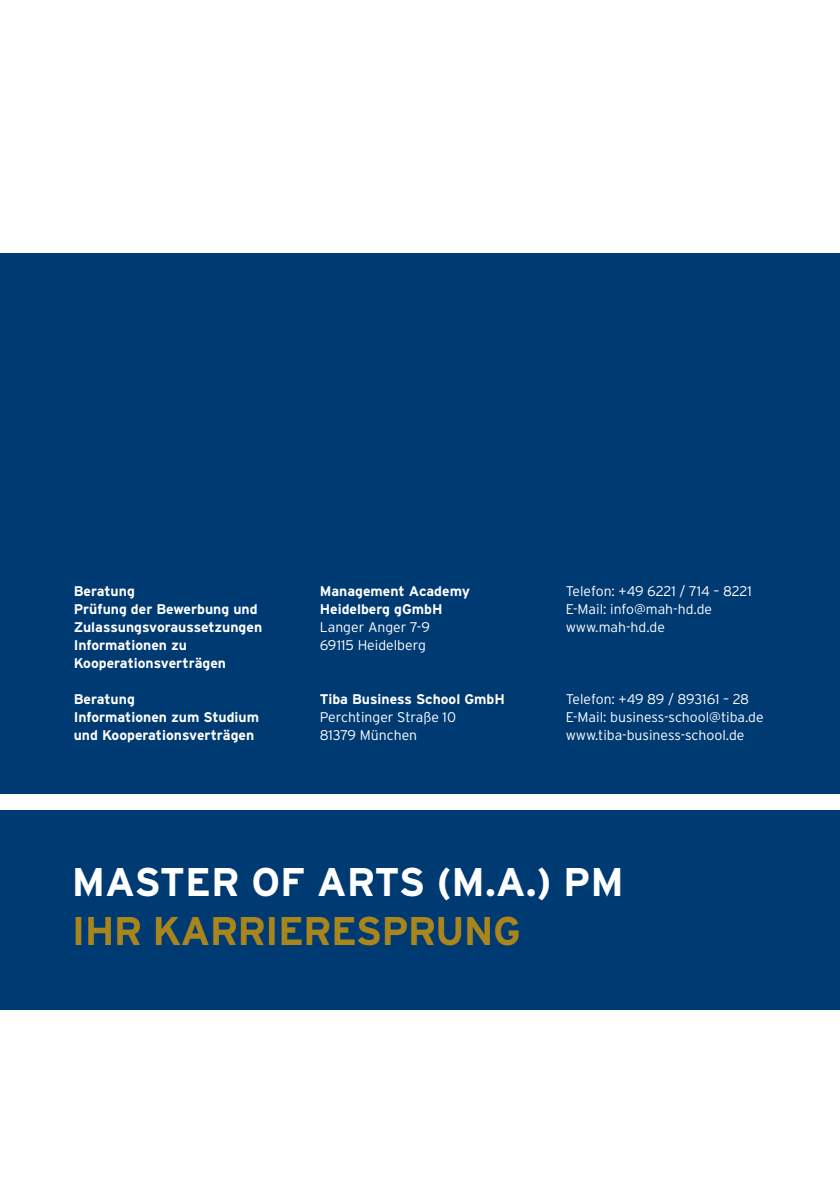
<style>
.page{position:relative;width:840px;height:1191px;background:#fff}
.page>*{position:absolute;margin:0;border:0;box-sizing:border-box;transform-origin:0 0}
.t1{font:700 40px "Interstate";color:#fff}
.t2{font:700 40px "Interstate";letter-spacing:-.02em;color:#a9861d}
.t3{font:700 14px/18px "Interstate";color:#fff}
.t4{font:300 14px/18px "Interstate";color:#fff}
</style>
<div class="page">
<div style="left:0;top:254px;width:839px;height:540px;background:#003a73"></div>
<div style="left:0;top:810px;width:839px;height:200px;background:#003a73"></div>
<p class="t3" style="left:74px;top:582px;width:190px">Beratung<br>Prüfung der Bewerbung und<br>Zulassungsvoraussetzungen<br>Informationen zu<br>Kooperationsverträgen</p>
<p class="t3" style="left:319px;top:582px;width:152px">Management Academy<br>Heidelberg gGmbH</p>
<p class="t4" style="left:319px;top:618px;width:112px">Langer Anger 7-9<br>69115 Heidelberg</p>
<p class="t3" style="left:74px;top:690px;width:187px">Beratung<br>Informationen zum Studium und Kooperationsverträgen</p>
<p class="t3" style="left:319px;top:690px;width:186px">Tiba Business School GmbH</p>
<p class="t4" style="left:319px;top:708px;width:138px">Perchtinger Straße 10<br>81379 München</p>
<p class="t4" style="left:565px;top:582px;width:187px">Telefon: +49 6221 / 714 – 8221<br>E-Mail: info@mah-hd.de www.mah-hd.de</p>
<p class="t4" style="left:565px;top:690px;width:199px">Telefon: +49 89 / 893161 – 28<br>E-Mail: business-school@tiba.de www.tiba-business-school.de</p>
<h1 class="t1" style="left:72px;top:860px;width:553px">MASTER OF ARTS (M.A.) PM</h1>
<h1 class="t2" style="left:72px;top:908px;width:450px">IHR KARRIERESPRUNG</h1>
</div>
